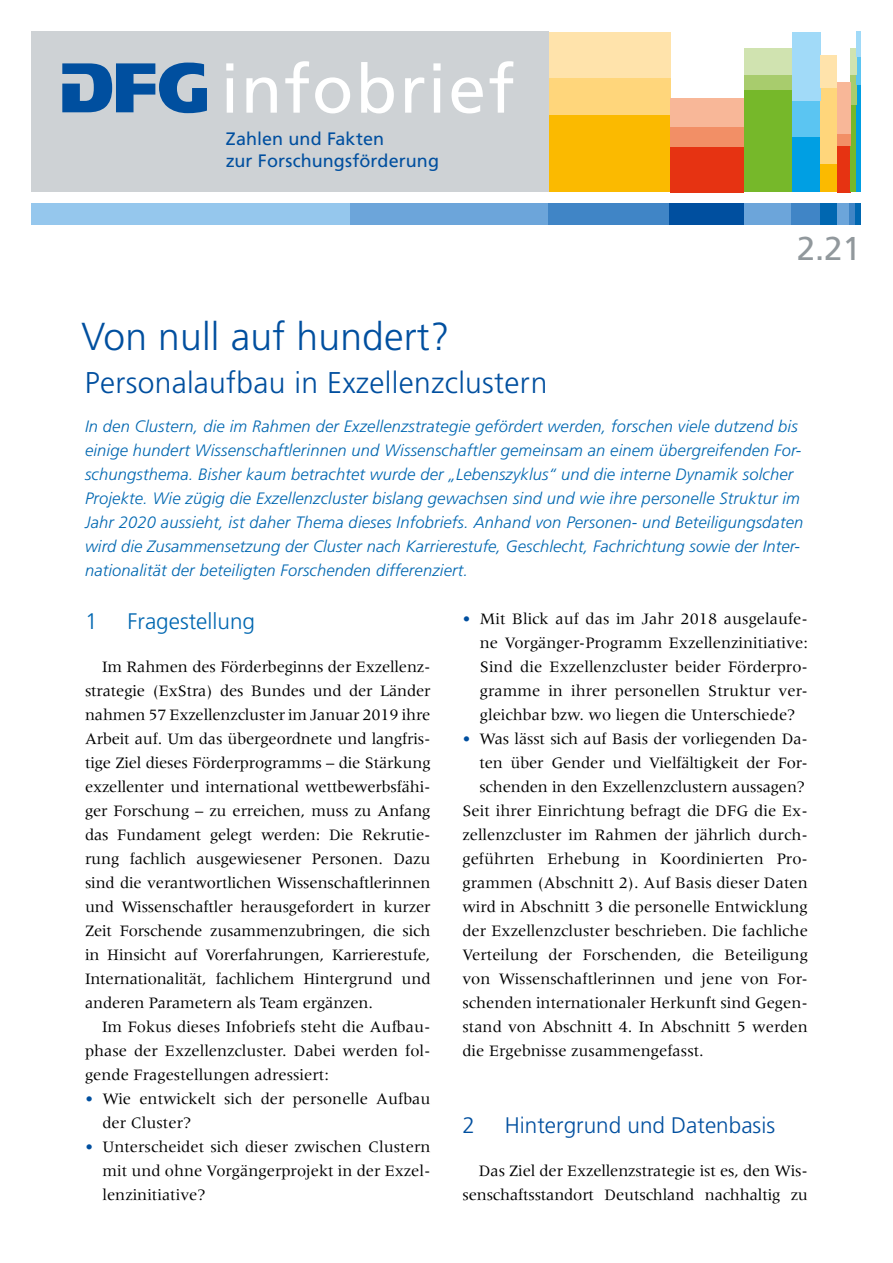
<style>
.page{position:relative;width:893px;height:1263px;background:#fff}
.page>*{position:absolute;margin:0;border:0;box-sizing:border-box;transform-origin:0 0}
.t1{font:67.5px "Frutiger LT Std";letter-spacing:.03em;color:#fff}
.t2{font:300 39px "Frutiger LT Std";letter-spacing:.005em;color:#004f9f}
.t3{font:33px "Frutiger LT Std";color:#91989c}
.t4{font:300 30px "Frutiger LT Std";letter-spacing:.01em;color:#004f9f}
.t5{font:300 22.5px "Frutiger LT Std";color:#004f9f}
.t6{font:300 22.5px "Frutiger LT Std";color:#0067b1}
.t7{font:18px/21.6px "Frutiger LT Std";letter-spacing:.005em;color:#004f9f}
.t8{font:16.5px/24px "Meridien LT Std";color:#000;text-align:justify}
.t9{font:italic 300 16.5px/24px "Frutiger LT Std";letter-spacing:.01em;color:#0067b1}
.s1{color:#004f9f}
</style>
<div class="page">
<div style="left:31px;top:32px;width:518px;height:160px;background:#ced2d5"></div>
<div style="left:31px;top:203px;width:829px;height:21px;background:#95c7ed"></div>
<div style="left:855px;top:203px;width:5px;height:21px;background:#0067b1"></div>
<div style="left:820px;top:203px;width:17px;height:21px;background:#0067b1"></div>
<div style="left:669px;top:203px;width:75px;height:21px;background:#004f9f"></div>
<div style="left:849px;top:203px;width:6px;height:21px;background:#4085c6"></div>
<div style="left:791px;top:203px;width:29px;height:21px;background:#4085c6"></div>
<div style="left:547px;top:203px;width:122px;height:21px;background:#4085c6"></div>
<div style="left:837px;top:203px;width:12px;height:21px;background:#6ca5da"></div>
<div style="left:744px;top:203px;width:47px;height:21px;background:#6ca5da"></div>
<div style="left:350px;top:203px;width:197px;height:21px;background:#6ca5da"></div>
<svg style="left:62px;top:63px;width:145px;height:50px"></svg>
<div style="left:549px;top:109px;width:121px;height:83px;background:#fbba00"></div>
<div style="left:670px;top:146px;width:74px;height:46px;background:#e63312"></div>
<div style="left:744px;top:86px;width:48px;height:106px;background:#76b82a"></div>
<div style="left:792px;top:134px;width:28px;height:58px;background:#009fe3"></div>
<div style="left:820px;top:163px;width:17px;height:29px;background:#fbba00"></div>
<div style="left:837px;top:144px;width:13px;height:48px;background:#e63312"></div>
<div style="left:850px;top:104px;width:6px;height:88px;background:#76b82a"></div>
<hr style="left:856px;top:76px;width:4px;height:116px;background:#009fe3">
<div style="left:549px;top:77px;width:121px;height:38px;background:#ffd67b"></div>
<div style="left:670px;top:126px;width:74px;height:21px;background:#f28f66"></div>
<div style="left:744px;top:65px;width:48px;height:25px;background:#a8cc6d"></div>
<div style="left:792px;top:72px;width:28px;height:64px;background:#5bc5f2"></div>
<div style="left:820px;top:86px;width:17px;height:78px;background:#ffd67b"></div>
<div style="left:837px;top:128px;width:13px;height:18px;background:#f28f66"></div>
<div style="left:850px;top:72px;width:6px;height:32px;background:#a8cc6d"></div>
<svg style="left:856px;top:57px;width:4px;height:28px"></svg>
<div style="left:549px;top:32px;width:121px;height:46px;background:#ffe3ab"></div>
<div style="left:670px;top:98px;width:74px;height:29px;background:#f8b798"></div>
<div style="left:744px;top:48px;width:48px;height:26px;background:#d0e3b0"></div>
<div style="left:792px;top:32px;width:28px;height:69px;background:#a1daf8"></div>
<div style="left:820px;top:55px;width:17px;height:33px;background:#ffe3ab"></div>
<div style="left:837px;top:82px;width:13px;height:51px;background:#f8b798"></div>
<div style="left:850px;top:48px;width:6px;height:26px;background:#d0e3b0"></div>
<hr style="left:856px;top:32px;width:4px;height:25px;background:#a1daf8">
<h1 class="t1" style="left:220px;top:50px;width:295px">infobrief</h1>
<p class="t7" style="left:226px;top:128px;width:215px">Zahlen und Fakten<br>zur Forschungsförderung</p>
<h2 class="t2" style="left:82px;top:314px;width:370px">Von null auf hundert?</h2>
<h3 class="t4" style="left:85px;top:366px;width:464px">Personalaufbau in Exzellenzclustern</h3>
<h3 class="t3" style="left:797px;top:229px;width:66px">2.21</h3>
<p class="t9" style="left:85px;top:414px;width:720px">In den Clustern, die im Rahmen der Exzellenzstrategie gefördert werden, forschen viele dutzend bis einige hundert Wissenschaftlerinnen und Wissenschaftler gemeinsam an einem übergreifenden For&shy;schungsthema. Bisher kaum betrachtet wurde der „Lebenszyklus“ und die interne Dynamik solcher Projekte. Wie zügig die Exzellenzcluster bislang gewachsen sind und wie ihre personelle Struktur im Jahr 2020 aussieht, ist daher Thema dieses Infobriefs. Anhand von Personen- und Beteiligungsdaten wird die Zusammensetzung der Cluster nach Karrierestufe, Geschlecht, Fachrichtung sowie der Inter&shy;nationalität der beteiligten Forschenden differenziert.</p>
<h3 class="t6" style="left:85px;top:608px;width:14px">1</h3>
<h3 class="t6" style="left:128px;top:608px;width:129px">Fragestellung</h3>
<p class="t8" style="left:85px;top:655px;width:347px;text-indent:17px">Im Rahmen des Förderbeginns der Exzellenz&shy;strategie (ExStra) des Bundes und der Länder nahmen 57 Exzellenzcluster im Januar 2019 ihre Arbeit auf. Um das übergeordnete und langfris&shy;tige Ziel dieses Förderprogramms – die Stärkung exzellenter und international wettbewerbsfähi&shy;ger Forschung – zu erreichen, muss zu Anfang das Fundament gelegt werden: Die Rekrutie&shy;rung fachlich ausgewiesener Personen. Dazu sind die verantwortlichen Wissenschaftlerinnen und Wissenschaftler herausgefordert in kurzer Zeit Forschende zusammenzubringen, die sich in Hinsicht auf Vorerfahrungen, Karrierestufe, Internationalität, fachlichem Hintergrund und anderen Parametern als Team ergänzen.</p>
<p class="t8" style="left:85px;top:1015px;width:347px;text-indent:17px">Im Fokus dieses Infobriefs steht die Aufbau&shy;phase der Exzellenzcluster. Dabei werden fol&shy;gende Fragestellungen adressiert:</p>
<p class="t8" style="left:102px;top:1087px;width:330px;text-indent:-17px"><span class="s1">•</span> Wie entwickelt sich der personelle Aufbau der Cluster?</p>
<p class="t8" style="left:102px;top:1135px;width:330px;text-indent:-17px"><span class="s1">•</span> Unterscheidet sich dieser zwischen Clustern mit und ohne Vorgängerprojekt in der Exzel&shy;lenzinitiative?</p>
<p class="t8" style="left:480px;top:607px;width:330px;text-indent:-17px"><span class="s1">•</span> Mit Blick auf das im Jahr 2018 ausgelaufe&shy;ne Vorgänger-Programm Exzellenzinitiative:<br>Sind die Exzellenzcluster beider Förderpro&shy;gramme in ihrer personellen Struktur ver&shy;gleichbar bzw. wo liegen die Unterschiede?</p>
<p class="t8" style="left:462px;top:727px;width:347px"><span class="s1">•</span> Was lässt sich auf Basis der vorliegenden Da-</p>
<p class="t8" style="left:479px;top:751px;width:330px">ten über Gender und Vielfältigkeit der For-</p>
<p class="t8" style="left:479px;top:775px;width:327px">schenden in den Exzellenzclustern aussagen?</p>
<p class="t8" style="left:462px;top:799px;width:347px">Seit ihrer Einrichtung befragt die DFG die Ex-</p>
<p class="t8" style="left:462px;top:823px;width:347px">zellenzcluster im Rahmen der jährlich durch-</p>
<p class="t8" style="left:462px;top:847px;width:347px">geführten Erhebung in Koordinierten Pro-</p>
<p class="t8" style="left:462px;top:871px;width:347px">grammen (Abschnitt 2). Auf Basis dieser Daten</p>
<p class="t8" style="left:462px;top:895px;width:347px">wird in Abschnitt 3 die personelle Entwicklung</p>
<p class="t8" style="left:462px;top:919px;width:347px">der Exzellenzcluster beschrieben. Die fachliche</p>
<p class="t8" style="left:462px;top:943px;width:347px">Verteilung der Forschenden, die Beteiligung</p>
<p class="t8" style="left:462px;top:967px;width:347px">von Wissenschaftlerinnen und jene von For-</p>
<p class="t8" style="left:462px;top:991px;width:347px">schenden internationaler Herkunft sind Gegen-</p>
<p class="t8" style="left:462px;top:1015px;width:347px">stand von Abschnitt 4. In Abschnitt 5 werden</p>
<p class="t8" style="left:462px;top:1039px;width:243px">die Ergebnisse zusammengefasst.</p>
<h3 class="t5" style="left:462px;top:1112px;width:14px">2</h3>
<h3 class="t5" style="left:505px;top:1112px;width:272px">Hintergrund und Datenbasis</h3>
<p class="t8" style="left:462px;top:1159px;width:347px;text-align:right">Das Ziel der Exzellenzstrategie ist es, den Wis&shy;senschaftsstandort Deutschland nachhaltig zu</p>
</div>
